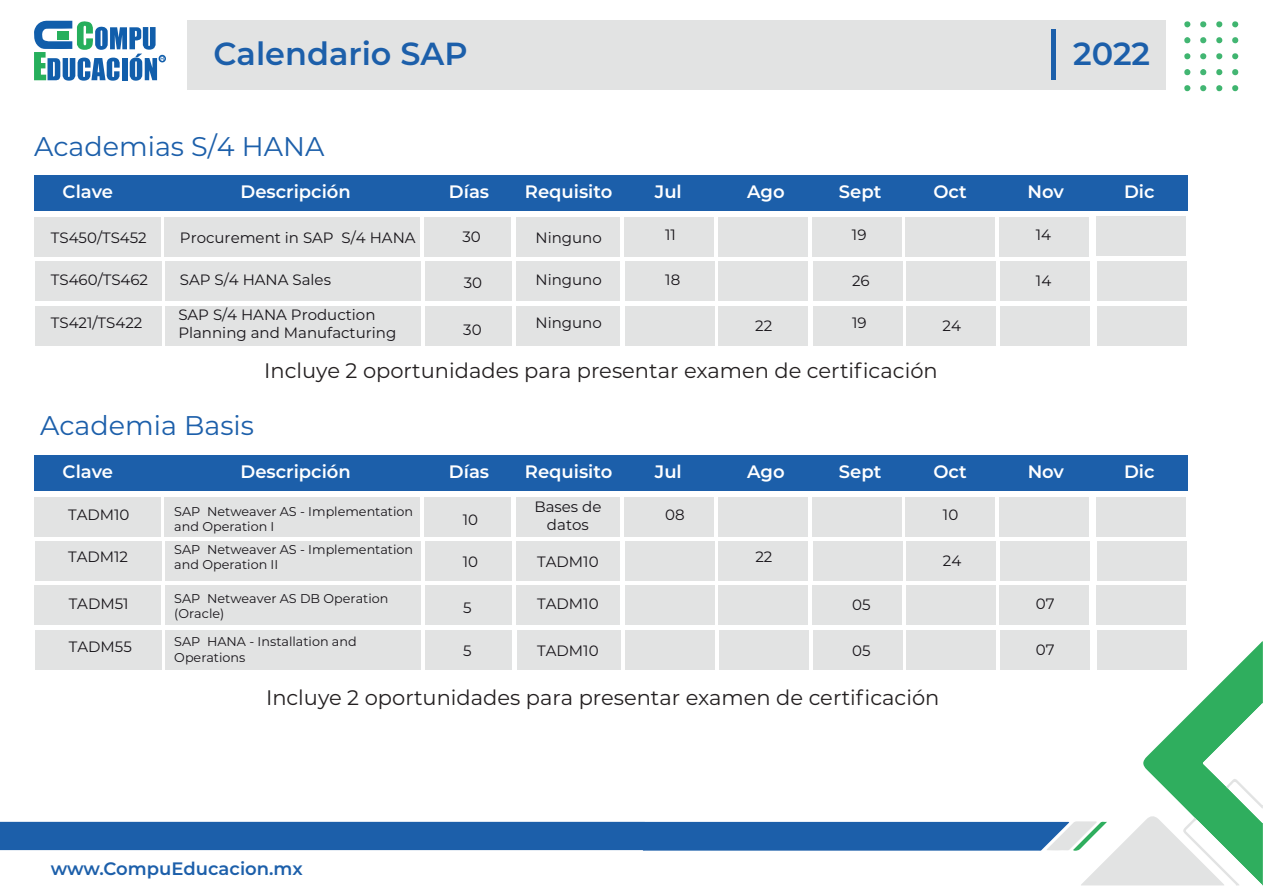
<style>
.page{position:relative;width:1263px;height:893px;background:#fff}
.page>*{position:absolute;margin:0;border:0;box-sizing:border-box;transform-origin:0 0}
.t1{font:600 31.95px "Montserrat";color:#1c5faa}
.t2{font:27px "Montserrat";color:#1c5faa}
.t3{font:21px "Montserrat";color:#231f20}
.t4{font:600 18px "Montserrat";color:#fff}
.t5{font:600 18px "Montserrat";color:#1c5faa}
.t6{font:15px/18px "Montserrat";color:#171419}
.t7{font:12.75px/15.3px "Montserrat";color:#171419}
</style>
<div class="page">
<div style="left:187px;top:21px;width:978px;height:69px;background:#e2e3e3"></div>
<svg style="left:34px;top:20px;width:132px;height:61px"></svg>
<svg style="left:1184px;top:21px;width:54px;height:70px"></svg>
<hr style="left:1052px;top:29px;width:4px;height:51px;background:#1c5faa">
<div style="left:34px;top:175px;width:1153px;height:36px;background:#1c5faa"></div>
<div style="left:34px;top:217px;width:127px;height:39px;background:#e2e3e3"></div>
<div style="left:425px;top:217px;width:86px;height:39px;background:#e2e3e3"></div>
<div style="left:516px;top:217px;width:103px;height:39px;background:#e2e3e3"></div>
<div style="left:624px;top:217px;width:90px;height:39px;background:#e2e3e3"></div>
<div style="left:718px;top:217px;width:90px;height:39px;background:#e2e3e3"></div>
<div style="left:812px;top:217px;width:90px;height:39px;background:#e2e3e3"></div>
<div style="left:905px;top:217px;width:90px;height:39px;background:#e2e3e3"></div>
<div style="left:999px;top:217px;width:90px;height:39px;background:#e2e3e3"></div>
<div style="left:1096px;top:217px;width:90px;height:39px;background:#e2e3e3"></div>
<div style="left:164px;top:217px;width:256px;height:39px;background:#e2e3e3"></div>
<div style="left:35px;top:261px;width:126px;height:40px;background:#e2e3e3"></div>
<div style="left:425px;top:261px;width:86px;height:40px;background:#e2e3e3"></div>
<div style="left:516px;top:261px;width:104px;height:40px;background:#e2e3e3"></div>
<div style="left:625px;top:261px;width:90px;height:40px;background:#e2e3e3"></div>
<div style="left:718px;top:261px;width:90px;height:40px;background:#e2e3e3"></div>
<div style="left:813px;top:261px;width:89px;height:40px;background:#e2e3e3"></div>
<div style="left:906px;top:261px;width:90px;height:40px;background:#e2e3e3"></div>
<div style="left:1000px;top:261px;width:89px;height:40px;background:#e2e3e3"></div>
<div style="left:1097px;top:261px;width:89px;height:40px;background:#e2e3e3"></div>
<div style="left:165px;top:261px;width:256px;height:40px;background:#e2e3e3"></div>
<div style="left:35px;top:306px;width:126px;height:40px;background:#e2e3e3"></div>
<div style="left:425px;top:306px;width:86px;height:40px;background:#e2e3e3"></div>
<div style="left:516px;top:306px;width:104px;height:40px;background:#e2e3e3"></div>
<div style="left:625px;top:306px;width:90px;height:40px;background:#e2e3e3"></div>
<div style="left:718px;top:306px;width:90px;height:40px;background:#e2e3e3"></div>
<div style="left:813px;top:306px;width:89px;height:40px;background:#e2e3e3"></div>
<div style="left:906px;top:306px;width:90px;height:40px;background:#e2e3e3"></div>
<div style="left:1000px;top:306px;width:89px;height:40px;background:#e2e3e3"></div>
<div style="left:1097px;top:306px;width:89px;height:39px;background:#e2e3e3"></div>
<div style="left:165px;top:306px;width:256px;height:40px;background:#e2e3e3"></div>
<svg style="left:0;top:641px;width:1263px;height:244px"></svg>
<div style="left:34px;top:455px;width:1153px;height:36px;background:#1c5faa"></div>
<div style="left:34px;top:497px;width:127px;height:40px;background:#e2e3e3"></div>
<div style="left:425px;top:497px;width:86px;height:40px;background:#e2e3e3"></div>
<div style="left:516px;top:497px;width:103px;height:40px;background:#e2e3e3"></div>
<div style="left:624px;top:497px;width:90px;height:40px;background:#e2e3e3"></div>
<div style="left:718px;top:497px;width:90px;height:40px;background:#e2e3e3"></div>
<div style="left:812px;top:497px;width:90px;height:40px;background:#e2e3e3"></div>
<div style="left:905px;top:497px;width:90px;height:40px;background:#e2e3e3"></div>
<div style="left:999px;top:497px;width:90px;height:40px;background:#e2e3e3"></div>
<div style="left:1096px;top:497px;width:90px;height:39px;background:#e2e3e3"></div>
<div style="left:164px;top:497px;width:256px;height:40px;background:#e2e3e3"></div>
<div style="left:35px;top:541px;width:126px;height:40px;background:#e2e3e3"></div>
<div style="left:425px;top:541px;width:86px;height:40px;background:#e2e3e3"></div>
<div style="left:516px;top:541px;width:104px;height:40px;background:#e2e3e3"></div>
<div style="left:625px;top:541px;width:90px;height:40px;background:#e2e3e3"></div>
<div style="left:718px;top:541px;width:90px;height:40px;background:#e2e3e3"></div>
<div style="left:813px;top:541px;width:89px;height:40px;background:#e2e3e3"></div>
<div style="left:906px;top:541px;width:90px;height:40px;background:#e2e3e3"></div>
<div style="left:1000px;top:541px;width:89px;height:40px;background:#e2e3e3"></div>
<div style="left:1097px;top:541px;width:89px;height:40px;background:#e2e3e3"></div>
<div style="left:165px;top:541px;width:256px;height:40px;background:#e2e3e3"></div>
<div style="left:35px;top:586px;width:126px;height:39px;background:#e2e3e3"></div>
<div style="left:425px;top:586px;width:86px;height:39px;background:#e2e3e3"></div>
<div style="left:516px;top:586px;width:104px;height:39px;background:#e2e3e3"></div>
<div style="left:625px;top:586px;width:90px;height:39px;background:#e2e3e3"></div>
<div style="left:718px;top:586px;width:90px;height:39px;background:#e2e3e3"></div>
<div style="left:812px;top:586px;width:90px;height:39px;background:#e2e3e3"></div>
<div style="left:906px;top:586px;width:90px;height:39px;background:#e2e3e3"></div>
<div style="left:999px;top:586px;width:90px;height:39px;background:#e2e3e3"></div>
<div style="left:1096px;top:585px;width:90px;height:40px;background:#e2e3e3"></div>
<div style="left:165px;top:586px;width:255px;height:39px;background:#e2e3e3"></div>
<div style="left:35px;top:630px;width:126px;height:40px;background:#e2e3e3"></div>
<div style="left:426px;top:630px;width:86px;height:40px;background:#e2e3e3"></div>
<div style="left:517px;top:630px;width:103px;height:40px;background:#e2e3e3"></div>
<div style="left:625px;top:630px;width:90px;height:40px;background:#e2e3e3"></div>
<div style="left:719px;top:630px;width:89px;height:40px;background:#e2e3e3"></div>
<div style="left:813px;top:630px;width:90px;height:40px;background:#e2e3e3"></div>
<div style="left:906px;top:630px;width:90px;height:40px;background:#e2e3e3"></div>
<div style="left:1000px;top:630px;width:90px;height:40px;background:#e2e3e3"></div>
<div style="left:1097px;top:630px;width:90px;height:39px;background:#e2e3e3"></div>
<div style="left:165px;top:630px;width:256px;height:40px;background:#e2e3e3"></div>
<h1 class="t1" style="left:214px;top:31px;width:255px">Calendario SAP</h1>
<h1 class="t1" style="left:1073px;top:31px;width:78px">2022</h1>
<h2 class="t2" style="left:34px;top:128px;width:292px">Academias S/4 HANA</h2>
<p class="t4" style="left:63px;top:179px;width:52px">Clave</p>
<p class="t4" style="left:240px;top:179px;width:112px">Descripción</p>
<p class="t4" style="left:449px;top:179px;width:42px">Días</p>
<p class="t4" style="left:525px;top:179px;width:89px">Requisito</p>
<p class="t4" style="left:655px;top:179px;width:28px">Jul</p>
<p class="t4" style="left:747px;top:179px;width:39px">Ago</p>
<p class="t4" style="left:839px;top:179px;width:44px">Sept</p>
<p class="t4" style="left:933px;top:179px;width:35px">Oct</p>
<p class="t4" style="left:1028px;top:179px;width:38px">Nov</p>
<p class="t4" style="left:1124px;top:179px;width:32px">Dic</p>
<p class="t6" style="left:51px;top:228px;width:97px">TS450/TS452</p>
<p class="t6" style="left:51px;top:271px;width:99px">TS460/TS462</p>
<p class="t6" style="left:51px;top:313px;width:93px">TS421/TS422</p>
<p class="t6" style="left:180px;top:228px;width:237px">Procurement in SAP S/4 HANA</p>
<p class="t6" style="left:180px;top:271px;width:153px">SAP S/4 HANA Sales</p>
<p class="t6" style="left:178px;top:305px;width:219px">SAP S/4 HANA Production<br>Planning and Manufacturing</p>
<p class="t6" style="left:462px;top:227px;width:20px">30</p>
<p class="t6" style="left:464px;top:274px;width:20px">30</p>
<p class="t6" style="left:463px;top:320px;width:20px">30</p>
<p class="t6" style="left:535px;top:228px;width:68px">Ninguno</p>
<p class="t6" style="left:535px;top:271px;width:68px">Ninguno</p>
<p class="t6" style="left:535px;top:313px;width:68px">Ninguno</p>
<p class="t6" style="left:665px;top:225px;width:12px">11</p>
<p class="t6" style="left:852px;top:225px;width:16px">19</p>
<p class="t6" style="left:665px;top:270px;width:16px">18</p>
<p class="t6" style="left:755px;top:316px;width:19px">22</p>
<p class="t6" style="left:852px;top:271px;width:19px">26</p>
<p class="t6" style="left:852px;top:313px;width:16px">19</p>
<p class="t6" style="left:943px;top:316px;width:20px">24</p>
<h3 class="t3" style="left:264px;top:356px;width:675px">Incluye 2 oportunidades para presentar examen de certificación</h3>
<p class="t6" style="left:1036px;top:225px;width:17px">14</p>
<p class="t6" style="left:1036px;top:271px;width:17px">14</p>
<h2 class="t2" style="left:40px;top:407px;width:215px">Academia Basis</h2>
<p class="t4" style="left:63px;top:459px;width:52px">Clave</p>
<p class="t4" style="left:240px;top:459px;width:112px">Descripción</p>
<p class="t4" style="left:449px;top:459px;width:42px">Días</p>
<p class="t4" style="left:525px;top:459px;width:89px">Requisito</p>
<p class="t4" style="left:655px;top:459px;width:28px">Jul</p>
<p class="t4" style="left:747px;top:459px;width:39px">Ago</p>
<p class="t4" style="left:839px;top:459px;width:44px">Sept</p>
<p class="t4" style="left:933px;top:459px;width:35px">Oct</p>
<p class="t4" style="left:1028px;top:459px;width:38px">Nov</p>
<p class="t4" style="left:1124px;top:459px;width:32px">Dic</p>
<p class="t6" style="left:68px;top:505px;width:63px">TADM10</p>
<p class="t6" style="left:68px;top:548px;width:62px">TADM12</p>
<p class="t6" style="left:69px;top:594px;width:61px">TADM51</p>
<p class="t6" style="left:69px;top:637px;width:65px">TADM55</p>
<h3 class="t3" style="left:266px;top:683px;width:675px">Incluye 2 oportunidades para presentar examen de certificación</h3>
<p class="t6" style="left:534px;top:497px;width:69px;text-align:center">Bases de datos</p>
<p class="t7" style="left:174px;top:503px;width:240px">SAP Netweaver AS - Implementation</p>
<p class="t6" style="left:665px;top:505px;width:21px">08</p>
<p class="t7" style="left:174px;top:519px;width:102px">and Operation I</p>
<p class="t6" style="left:943px;top:505px;width:17px">10</p>
<p class="t6" style="left:943px;top:551px;width:20px">24</p>
<p class="t6" style="left:463px;top:510px;width:17px">10</p>
<p class="t6" style="left:463px;top:552px;width:17px">10</p>
<p class="t7" style="left:174px;top:541px;width:240px">SAP Netweaver AS - Implementation and Operation II</p>
<p class="t7" style="left:174px;top:590px;width:216px">SAP Netweaver AS DB Operation (Oracle)</p>
<p class="t7" style="left:174px;top:634px;width:184px">SAP HANA - Installation and<br>Operations</p>
<p class="t6" style="left:755px;top:548px;width:19px">22</p>
<p class="t6" style="left:537px;top:552px;width:63px">TADM10</p>
<p class="t6" style="left:537px;top:594px;width:63px">TADM10</p>
<p class="t6" style="left:537px;top:641px;width:63px">TADM10</p>
<p class="t6" style="left:1036px;top:594px;width:20px">07</p>
<p class="t6" style="left:1036px;top:640px;width:20px">07</p>
<p class="t6" style="left:852px;top:595px;width:20px">05</p>
<p class="t6" style="left:463px;top:598px;width:10px">5</p>
<p class="t6" style="left:463px;top:641px;width:10px">5</p>
<p class="t6" style="left:852px;top:641px;width:20px">05</p>
<p class="t5" style="left:51px;top:856px;width:253px">www.CompuEducacion.mx</p>
</div>
